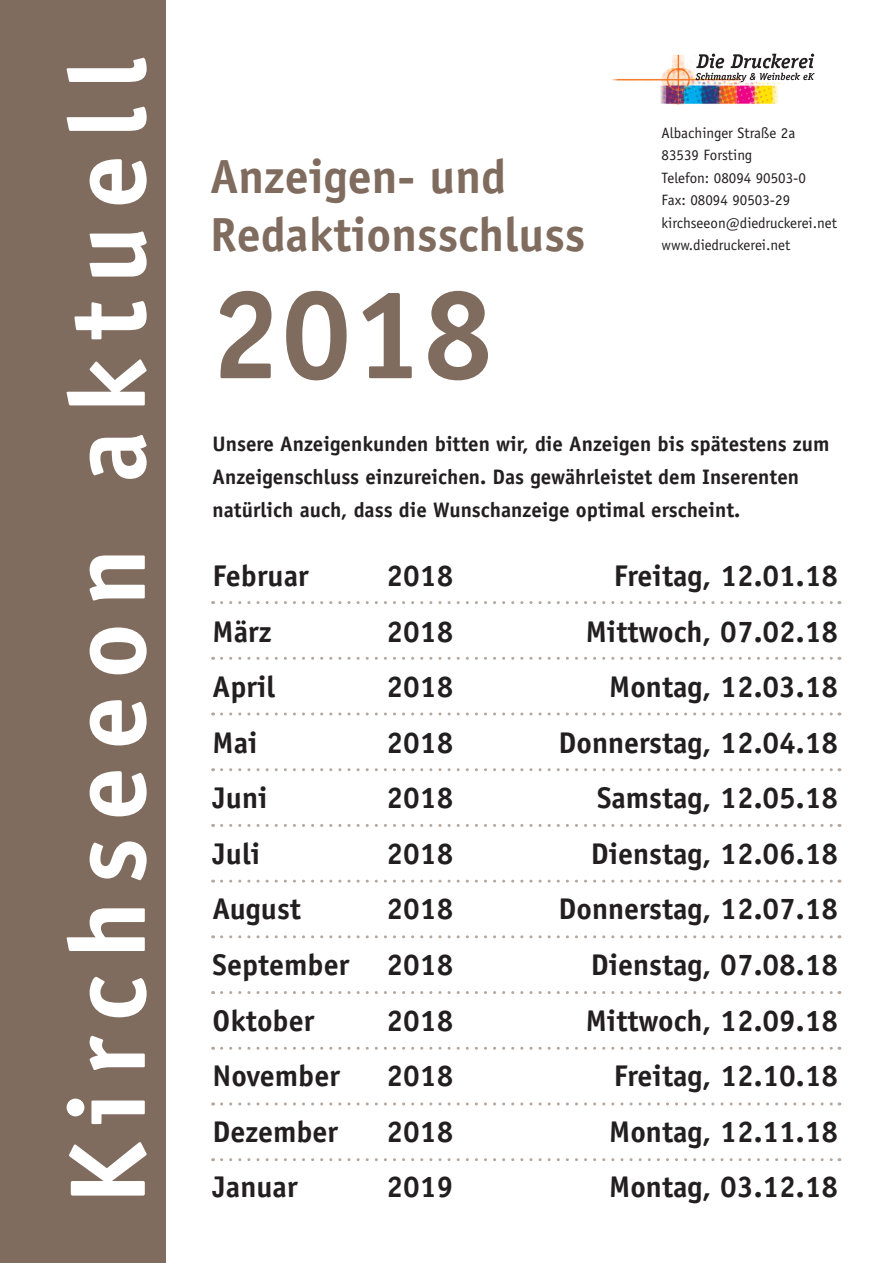
<style>
.page{position:relative;width:893px;height:1263px;background:#fff}
.page>*{position:absolute;margin:0;border:0;box-sizing:border-box;transform-origin:0 0}
.t1{font:700 127.5px "Officina Sans";color:#7f6c5e}
.t2{font:700 108px "Officina Sans";letter-spacing:.155em;color:#fff}
.t3{font:700 48px/57.6px "Officina Sans";color:#7f6c5e}
.t4{font:700 30px "Officina Sans";color:#231f20}
.t5{font:700 21px/33px "Officina Sans";color:#231f20}
.t6{font:15px/22.5px "Officina Sans";color:#231f20}
</style>
<div class="page">
<div style="left:0;top:0;width:166px;height:1263px;background:#7f6c5e"></div>
<svg style="left:222px;top:601px;width:618px;height:3px"></svg>
<svg style="left:222px;top:657px;width:618px;height:3px"></svg>
<svg style="left:222px;top:712px;width:618px;height:3px"></svg>
<svg style="left:222px;top:768px;width:618px;height:3px"></svg>
<svg style="left:222px;top:824px;width:618px;height:3px"></svg>
<svg style="left:222px;top:880px;width:618px;height:3px"></svg>
<svg style="left:222px;top:935px;width:618px;height:3px"></svg>
<svg style="left:222px;top:991px;width:618px;height:3px"></svg>
<svg style="left:222px;top:1047px;width:618px;height:3px"></svg>
<svg style="left:222px;top:1102px;width:618px;height:3px"></svg>
<svg style="left:222px;top:1158px;width:618px;height:3px"></svg>
<img style="left:611px;top:53px;width:170px;height:52px">
<svg style="left:696px;top:54px;width:118px;height:28px"></svg>
<h2 class="t2" style="left:41px;top:1205px;width:1149px;rotate:-90deg">Kirchseeon aktuell</h2>
<h3 class="t3" style="left:210px;top:147px;width:377px">Anzeigen- und<br>Redaktionsschluss</h3>
<h1 class="t1" style="left:210px;top:255px;width:285px">2018</h1>
<p class="t6" style="left:662px;top:122px;width:177px">Albachinger Straße 2a<br>83539 Forsting<br>Telefon: 08094 90503-0<br>Fax: 08094 90503-29 kirchseeon@diedruckerei.net www.diedruckerei.net</p>
<p class="t5" style="left:213px;top:427px;width:618px">Unsere Anzeigenkunden bitten wir, die Anzeigen bis spätestens zum<br>Anzeigenschluss einzureichen. Das gewährleistet dem Inserenten natürlich auch, dass die Wunschanzeige optimal erscheint.</p>
<p class="t4" style="left:213px;top:557px;width:98px">Februar</p>
<p class="t4" style="left:387px;top:557px;width:68px">2018</p>
<p class="t4" style="left:614px;top:557px;width:226px">Freitag, 12.01.18</p>
<p class="t4" style="left:213px;top:613px;width:60px">März</p>
<p class="t4" style="left:387px;top:613px;width:68px">2018</p>
<p class="t4" style="left:586px;top:613px;width:254px">Mittwoch, 07.02.18</p>
<p class="t4" style="left:213px;top:668px;width:64px">April</p>
<p class="t4" style="left:387px;top:668px;width:68px">2018</p>
<p class="t4" style="left:609px;top:668px;width:230px">Montag, 12.03.18</p>
<p class="t4" style="left:213px;top:724px;width:46px">Mai</p>
<p class="t4" style="left:387px;top:724px;width:68px">2018</p>
<p class="t4" style="left:559px;top:724px;width:281px">Donnerstag, 12.04.18</p>
<p class="t4" style="left:213px;top:779px;width:56px">Juni</p>
<p class="t4" style="left:387px;top:779px;width:68px">2018</p>
<p class="t4" style="left:597px;top:779px;width:243px">Samstag, 12.05.18</p>
<p class="t4" style="left:213px;top:835px;width:49px">Juli</p>
<p class="t4" style="left:387px;top:835px;width:68px">2018</p>
<p class="t4" style="left:591px;top:835px;width:249px">Dienstag, 12.06.18</p>
<p class="t4" style="left:213px;top:890px;width:90px">August</p>
<p class="t4" style="left:387px;top:890px;width:68px">2018</p>
<p class="t4" style="left:559px;top:890px;width:281px">Donnerstag, 12.07.18</p>
<p class="t4" style="left:213px;top:946px;width:242px">September 2018</p>
<p class="t4" style="left:591px;top:946px;width:249px">Dienstag, 07.08.18</p>
<p class="t4" style="left:213px;top:1001px;width:103px">Oktober</p>
<p class="t4" style="left:387px;top:1001px;width:68px">2018</p>
<p class="t4" style="left:586px;top:1001px;width:254px">Mittwoch, 12.09.18</p>
<p class="t4" style="left:213px;top:1057px;width:129px">November</p>
<p class="t4" style="left:387px;top:1057px;width:68px">2018</p>
<p class="t4" style="left:614px;top:1057px;width:226px">Freitag, 12.10.18</p>
<p class="t4" style="left:213px;top:1112px;width:127px">Dezember</p>
<p class="t4" style="left:387px;top:1112px;width:68px">2018</p>
<p class="t4" style="left:609px;top:1112px;width:230px">Montag, 12.11.18</p>
<p class="t4" style="left:213px;top:1168px;width:86px">Januar</p>
<p class="t4" style="left:387px;top:1168px;width:68px">2019</p>
<p class="t4" style="left:609px;top:1168px;width:230px">Montag, 03.12.18</p>
</div>
